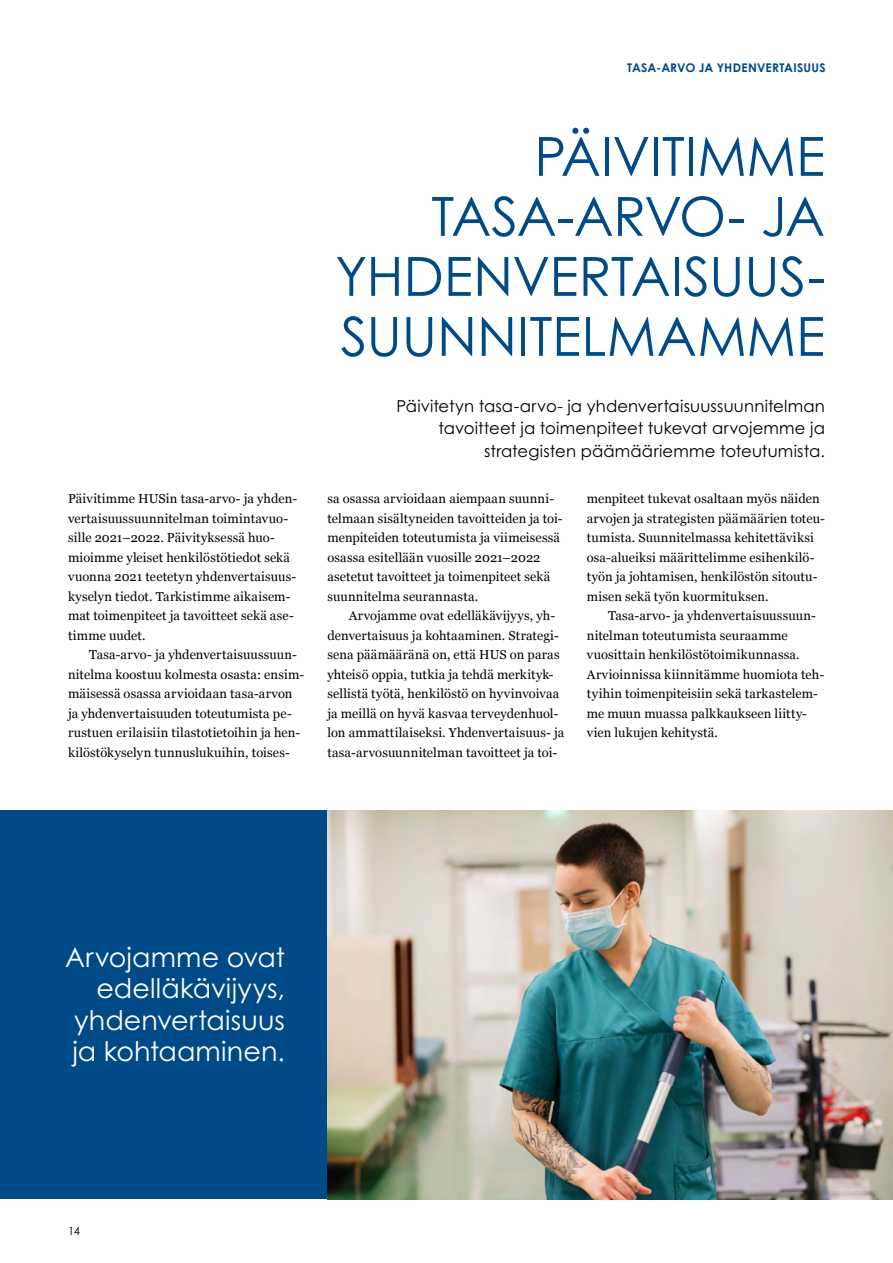
<style>
.page{position:relative;width:893px;height:1263px;background:#fff}
.page>*{position:absolute;margin:0;border:0;box-sizing:border-box;transform-origin:0 0}
.HEADER2_h2{font:54px "Century Gothic Pro";letter-spacing:-.005em;color:#004b87}
.HEADER2_h2-2{font:54px "Century Gothic Pro";letter-spacing:-.03em;color:#004b87}
.NOSTO_p{font:27px/31.5px "Century Gothic Pro";color:#fff;text-align:right}
.INGRESSI_p{font:16.5px/22.5px "Century Gothic Pro";letter-spacing:.01em;color:#000;text-align:right}
.LEIPATEKSTI_p{font:12.9px/19.5px "Georgia";letter-spacing:.01em;color:#000}
.yläindeksointi_p{font:700 12px "Century Gothic Pro";letter-spacing:.015em;color:#004b87}
.t1{font:11.25px "Century Gothic Pro";color:#000}
</style>
<div class="page">
<div style="left:0;top:810px;width:893px;height:389px;background:#004b87"></div>
<img style="left:327px;top:810px;width:566px;height:389px">
<p class="LEIPATEKSTI_p" style="left:68px;top:488px;width:231px">Päivitimme HUSin tasa-arvo- ja yhden&shy;vertaisuussuunnitelman toimintavuo&shy;sille 2021–2022. Päivityksessä huo&shy;mioimme yleiset henkilöstötiedot sekä vuonna 2021 teetetyn yhdenvertaisuus&shy;kyselyn tiedot. Tarkistimme aikaisem&shy;mat toimenpiteet ja tavoitteet sekä ase&shy;timme uudet.</p>
<p class="LEIPATEKSTI_p" style="left:68px;top:644px;width:238px;text-indent:21px">Tasa-arvo- ja yhdenvertaisuussuun&shy;nitelma koostuu kolmesta osasta: ensim&shy;mäisessä osassa arvioidaan tasa-arvon ja yhdenvertaisuuden toteutumista pe&shy;rustuen erilaisiin tilastotietoihin ja hen&shy;kilöstökyselyn tunnuslukuihin, toises-</p>
<p class="yläindeksointi_p" style="left:627px;top:61px;width:200px">TASA-ARVO JA YHDENVERTAISUUS</p>
<p class="HEADER2_h2" style="left:534px;top:123px;width:292px">PÄIVITIMME</p>
<p class="HEADER2_h2-2" style="left:431px;top:183px;width:395px">TASA-ARVO- JA</p>
<p class="HEADER2_h2" style="left:335px;top:243px;width:491px">YHDENVERTAISUUS-</p>
<p class="HEADER2_h2" style="left:341px;top:303px;width:486px">SUUNNITELMAMME</p>
<p class="INGRESSI_p" style="left:397px;top:394px;width:430px">Päivitetyn tasa-arvo- ja yhdenvertaisuussuunnitelman tavoitteet ja toimenpiteet tukevat arvojemme ja strategisten päämääriemme toteutumista.</p>
<p class="LEIPATEKSTI_p" style="left:327px;top:488px;width:237px">sa osassa arvioidaan aiempaan suunni&shy;telmaan sisältyneiden tavoitteiden ja toi&shy;menpiteiden toteutumista ja viimeisessä osassa esitellään vuosille 2021–2022 asetetut tavoitteet ja toimenpiteet sekä suunnitelma seurannasta.</p>
<p class="LEIPATEKSTI_p" style="left:327px;top:605px;width:238px;text-indent:21px">Arvojamme ovat edelläkävijyys, yh&shy;denvertaisuus ja kohtaaminen. Strategi&shy;sena päämääränä on, että HUS on paras yhteisö oppia, tutkia ja tehdä merkityk&shy;sellistä työtä, henkilöstö on hyvinvoivaa ja meillä on hyvä kasvaa terveydenhuol&shy;lon ammattilaiseksi. Yhdenvertaisuus- ja tasa-arvosuunnitelman tavoitteet ja toi-</p>
<p class="LEIPATEKSTI_p" style="left:587px;top:488px;width:240px">menpiteet tukevat osaltaan myös näiden arvojen ja strategisten päämäärien toteu&shy;tumista. Suunnitelmassa kehitettäviksi osa-alueiksi määrittelimme esihenkilö&shy;työn ja johtamisen, henkilöstön sitoutu&shy;misen sekä työn kuormituksen.</p>
<p class="LEIPATEKSTI_p" style="left:587px;top:605px;width:239px;text-indent:21px">Tasa-arvo- ja yhdenvertaisuussuun&shy;nitelman toteutumista seuraamme vuosittain henkilöstötoimikunnassa.<br>Arvioinnissa kiinnitämme huomiota teh&shy;tyihin toimenpiteisiin sekä tarkastelem&shy;me muun muassa palkkaukseen liitty&shy;vien lukujen kehitystä.</p>
<p class="NOSTO_p" style="left:65px;top:941px;width:221px">Arvojamme ovat edelläkävijyys, yhdenvertaisuus ja kohtaaminen.</p>
<p class="t1" style="left:68px;top:1224px;width:13px">14</p>
</div>
